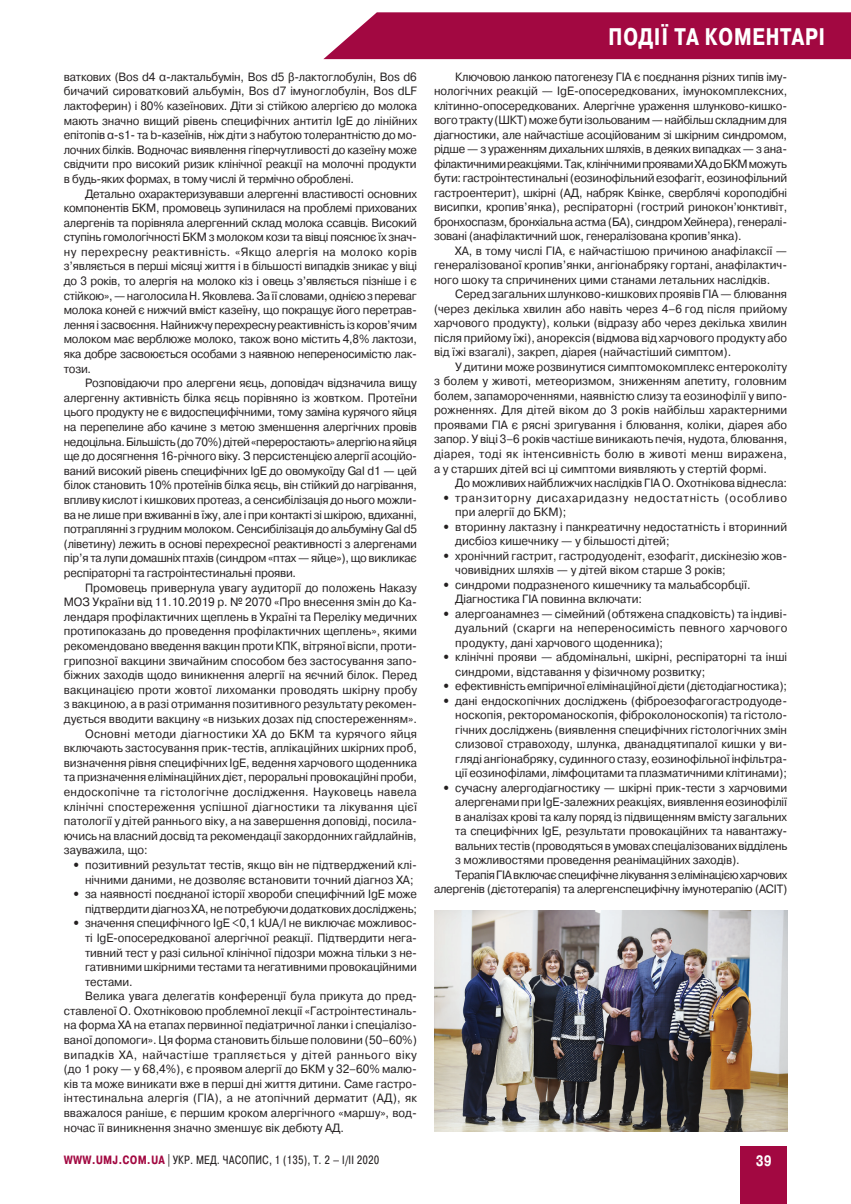
<style>
.page{position:relative;width:851px;height:1204px;background:#fff}
.page>*{position:absolute;margin:0;border:0;box-sizing:border-box;transform-origin:0 0}
.t1{font:700 24px "Pragmatica Cond";letter-spacing:.01em;color:#fff;scale:.95 1}
.t2{font:700 15px "Pragmatica Cond";color:#fff;scale:.95 1}
.Текст{font:12px/14.5px "Pragmatica";letter-spacing:-.02em;color:#231f20;text-align:justify;scale:.95 1}
.Список{font:12px/14.5px "Pragmatica";color:#231f20;text-align:justify;scale:.95 1}
.Список-2{font:12px/14.5px "Pragmatica";letter-spacing:.065em;color:#231f20;scale:.95 1}
.УДК{font:12px "Pragmatica Cond";letter-spacing:.01em;color:#231f20;scale:.95 1}
.s1{font-weight:700}
.s2{font-weight:700;color:#a20841}
</style>
<div class="page">
<div style="left:740px;top:1146px;width:47px;height:57px;background:#a20841"></div>
<svg style="left:323px;top:12px;width:527px;height:47px;background:#a7164c"></svg>
<img style="left:434px;top:910px;width:353px;height:221px">
<p class="Текст" style="left:64px;top:70px;width:373px">ваткових (Bos d4 α‑лактальбумін, Bos d5 β‑лактоглобулін, Bos d6 бичачий сироватковий альбумін, Bos d7 імуноглобулін, Bos dLF лактоферин) і 80% казеїнових. Діти зі стійкою алергією до молока мають значно вищий рівень специфічних антитіл IgE до лінійних епітопів α-s1- та b-казеїнів, ніж діти з набутою толерантністю до мо&shy;лочних білків. Водночас виявлення гіперчутливості до казеїну може свідчити про високий ризик клінічної реакції на молочні продукти в будь-яких формах, в тому числі й термічно оброблені.</p>
<p class="Текст" style="left:64px;top:186px;width:373px;text-align:left;text-indent:21px">Детально охарактеризувавши алергенні властивості основних компонентів БКМ, промовець зупинилася на проблемі прихованих алергенів та порівняла алергенний склад молока ссавців. Високий ступінь гомологічності БКМ з молоком кози та вівці пояснює їх знач&shy;ну перехресну реактивність. «Якщо алергія на молоко корів з’являється в перші місяці життя і в більшості випадків зникає у віці до 3 років, то алергія на молоко кіз і овець з’являється пізніше і є стійкою»,— наголосила Н.Яковлева. Заїї словами, однією зпереваг молока коней є нижчий вміст казеїну, що покращує його перетрав&shy;лення і засвоєння. Найнижчу перехресну реактивність із коров’ячим молоком має верблюже молоко, також воно містить 4,8% лактози, яка добре засвоюється особами з наявною непереносимістю лак&shy;този.</p>
<p class="Текст" style="left:64px;top:376px;width:373px;text-indent:21px">Розповідаючи про алергени яєць, доповідач відзначила вищу алергенну активність білка яєць порівняно із жовтком. Протеїни цього продукту не є видоспецифічними, тому заміна курячого яйця на перепелине або качине з метою зменшення алергічних провів недоцільна. Більшість (до70%) дітей «переростають» алергію наяйця ще до досягнення 16-річного віку. З персистенцією алергії асоційо&shy;ваний високий рівень специфічних IgE до овомукоїду Gal d1 — цей білок становить 10% протеїнів білка яєць, він стійкий до нагрівання, впливу кислот і кишкових протеаз, а сенсибілізація до нього можли&shy;ва не лише при вживанні в їжу, але і при контакті зі шкірою, вдиханні, потраплянні з грудним молоком. Сенсибілізація до альбуміну Gal d5 (ліветину) лежить в основі перехресної реактивності з алергенами пір’я та лупи домашніх птахів (синдром «птах — яйце»), що викликає респіраторні та гастроінтестинальні прояви.</p>
<p class="Текст" style="left:64px;top:580px;width:373px;text-indent:21px">Промовець привернула увагу аудиторії до положень Наказу МОЗ України від 11.10.2019 р. № 2070 «Про внесення змін до Ка&shy;лендаря профілактичних щеплень в Україні та Переліку медичних протипоказань до проведення профілактичних щеплень», якими рекомендовано введення вакцин проти КПК, вітряної віспи, проти&shy;грипозної вакцини звичайним способом без застосування запо&shy;біжних заходів щодо виникнення алергії на яєчний білок. Перед вакцинацією проти жовтої лихоманки проводять шкірну пробу з вакциною, а в разі отримання позитивного результату рекомен&shy;дується вводити вакцину «в низьких дозах під спостереженням».</p>
<p class="Текст" style="left:64px;top:726px;width:373px;text-indent:21px">Основні методи діагностики ХА до БКМ та курячого яйця включають застосування прик-тестів, аплікаційних шкірних проб, визначення рівня специфічних IgE, ведення харчового щоденника та призначення елімінаційних дієт, пероральні провокаційні проби, ендоскопічне та гістологічне дослідження. Науковець навела клінічні спостереження успішної діагностики та лікування цієї патології у дітей раннього віку, а на завершення доповіді, посила&shy;ючись на власний досвід та рекомендації закордонних гайдлайнів, зауважила, що:</p>
<p class="Список" style="left:72px;top:857px;width:364px;text-align:right"><span class="s1">•</span> позитивний результат тестів, якщо він не підтверджений клі&shy;нічними даними, не дозволяє встановити точний діагноз ХА;</p>
<p class="Список" style="left:72px;top:886px;width:364px;text-align:right"><span class="s1">•</span> за наявності поєднаної історії хвороби специфічний IgE може підтвердити діагноз ХА, непотребуючи додаткових досліджень;</p>
<p class="Список" style="left:85px;top:916px;width:351px;text-indent:-13px"><span class="s1">•</span> значення специфічного IgE &lt;0,1 kUA/l не виключає можливос&shy;ті IgE-опосередкованої алергічної реакції. Підтвердити нега&shy;тивний тест у разі сильної клінічної підозри можна тільки з не&shy;гативними шкірними тестами та негативними провокаційними тестами.</p>
<p class="Текст" style="left:64px;top:989px;width:373px;text-indent:21px">Велика увага делегатів конференції була прикута до пред&shy;ставленої О. Охотніковою проблемної лекції «Гастроінтестиналь&shy;на форма ХА на етапах первинної педіатричної ланки і спеціалізо&shy;ваної допомоги». Ця форма становить більше половини (50–60%) випадків ХА, найчастіше трапляється у дітей раннього віку (до 1 року — у 68,4%), є проявом алергії до БКМ у 32–60% малю&shy;ків та може виникати вже в перші дні життя дитини. Саме гастро&shy;інтестинальна алергія (ГІА), а не атопічний дерматит (АД), як вважалося раніше, є першим кроком алергічного «маршу», вод&shy;ночас її виникнення значно зменшує вік дебюту АД.</p>
<p class="УДК" style="left:64px;top:1151px;width:333px"><span class="s2">WWW.UMJ.COM.UA</span> | УКР. МЕД. ЧАСОПИС, 1 (135), Т. 2 – I/II 2020</p>
<p class="t1" style="left:608px;top:21px;width:230px">ПОДІЇ ТА КОМЕНТАРІ</p>
<p class="Текст" style="left:434px;top:70px;width:373px;text-indent:21px">Ключовою ланкою патогенезу ГІА є поєднання різних типів іму&shy;нологічних реакцій — IgE-опосередкованих, імунокомплексних, клітинно-опосередкованих. Алергічне ураження шлунково-кишко&shy;вого тракту (ШКТ) може бути ізольованим— найбільш складним для діагностики, але найчастіше асоційованим зі шкірним синдромом, рідше — з ураженням дихальних шляхів, в деяких випадках — з ана&shy;філактичними реакціями. Так, клінічними проявами ХА доБКМ можуть бути: гастроінтестинальні (еозинофільний езофагіт, еозинофільний гастроентерит), шкірні (АД, набряк Квінке, сверблячі короподібні висипки, кропив’янка), респіраторні (гострий ринокон’юнктивіт, бронхоспазм, бронхіальна астма (БА), синдром Хейнера), генералі&shy;зовані (анафілактичний шок, генералізована кропив’янка).</p>
<p class="Текст" style="left:434px;top:244px;width:373px;text-indent:21px">ХА, в тому числі ГІА, є найчастішою причиною анафілаксії — генералізованої кропив’янки, ангіонабряку гортані, анафілактич&shy;ного шоку та спричинених цими станами летальних наслідків.</p>
<p class="Текст" style="left:434px;top:287px;width:373px;text-indent:21px">Серед загальних шлунково-кишкових проявів ГІА — блювання (через декілька хвилин або навіть через 4–6 год після прийому харчового продукту), кольки (відразу або через декілька хвилин після прийому їжі), анорексія (відмова від харчового продукту або від їжі взагалі), закреп, діарея (найчастіший симптом).</p>
<p class="Текст" style="left:434px;top:360px;width:373px;text-indent:21px">У дитини може розвинутися симптомокомплекс ентероколіту з болем у животі, метеоризмом, зниженням апетиту, головним болем, запамороченнями, наявністю слизу та еозинофілії у випо&shy;рожненнях. Для дітей віком до 3 років найбільш характерними проявами ГІА є рясні зригування і блювання, коліки, діарея або запор. У віці 3–6 років частіше виникають печія, нудота, блювання, діарея, тоді як інтенсивність болю в животі менш виражена, а у старших дітей всі ці симптоми виявляють у стертій формі.</p>
<p class="Текст" style="left:455px;top:476px;width:351px">До можливих найближчих наслідків ГІА О. Охотнікова віднесла:</p>
<p class="Список-2" style="left:455px;top:490px;width:351px;text-indent:-13px"><span class="s1">•</span> транзиторну дисахаридазну недостатність (особливо при алергії до БКМ);</p>
<p class="Список" style="left:455px;top:519px;width:351px;text-indent:-13px"><span class="s1">•</span> вторинну лактазну і панкреатичну недостатність і вторинний дисбіоз кишечнику — у більшості дітей;</p>
<p class="Список" style="left:455px;top:548px;width:351px;text-indent:-13px"><span class="s1">•</span> хронічний гастрит, гастродуоденіт, езофагіт, дискінезію жов&shy;човивідних шляхів — у дітей віком старше 3 років;</p>
<p class="Список" style="left:442px;top:577px;width:326px"><span class="s1">•</span> синдроми подразненого кишечнику та мальабсорбції.</p>
<p class="Текст" style="left:455px;top:592px;width:198px">Діагностика ГІА повинна включати:</p>
<p class="Список" style="left:455px;top:606px;width:351px;text-indent:-13px"><span class="s1">•</span> алергоанамнез — сімейний (обтяжена спадковість) та індиві&shy;дуальний (скарги на непереносимість певного харчового продукту, дані харчового щоденника);</p>
<p class="Список" style="left:455px;top:650px;width:351px;text-indent:-13px"><span class="s1">•</span> клінічні прояви — абдомінальні, шкірні, респіраторні та інші синдроми, відставання у фізичному розвитку;</p>
<p class="Список" style="left:442px;top:679px;width:364px"><span class="s1">•</span> ефективність емпіричної елімінаційної дієти (дієтодіагностика);</p>
<p class="Список" style="left:455px;top:693px;width:351px;text-indent:-13px"><span class="s1">•</span> дані ендоскопічних досліджень (фіброезофагогастродуоде&shy;носкопія, ректороманоскопія, фіброколоноскопія) та гістоло&shy;гічних досліджень (виявлення специфічних гістологічних змін слизової стравоходу, шлунка, дванадцятипалої кишки у ви&shy;гляді ангіонабряку, судинного стазу, еозинофільної інфільтра&shy;ції еозинофілами, лімфоцитами та плазматичними клітинами);</p>
<p class="Список" style="left:455px;top:780px;width:351px;text-indent:-13px"><span class="s1">•</span> сучасну алергодіагностику — шкірні прик-тести з харчовими алергенами при IgE-залежних реакціях, виявлення еозинофілії в аналізах крові та калу поряд із підвищенням вмісту загальних та специфічних IgE, результати провокаційних та навантажу&shy;вальних тестів (проводяться в умовах спеціалізованих відділень з можливостями проведення реанімаційних заходів).</p>
<p class="Текст" style="left:434px;top:867px;width:373px;text-align:right">Терапія ГІА включає специфічне лікування зелімінацією харчових алергенів (дієтотерапія) та алергенспецифічну імунотерапію (АСІТ)</p>
<p class="t2" style="left:755px;top:1150px;width:18px">39</p>
</div>
